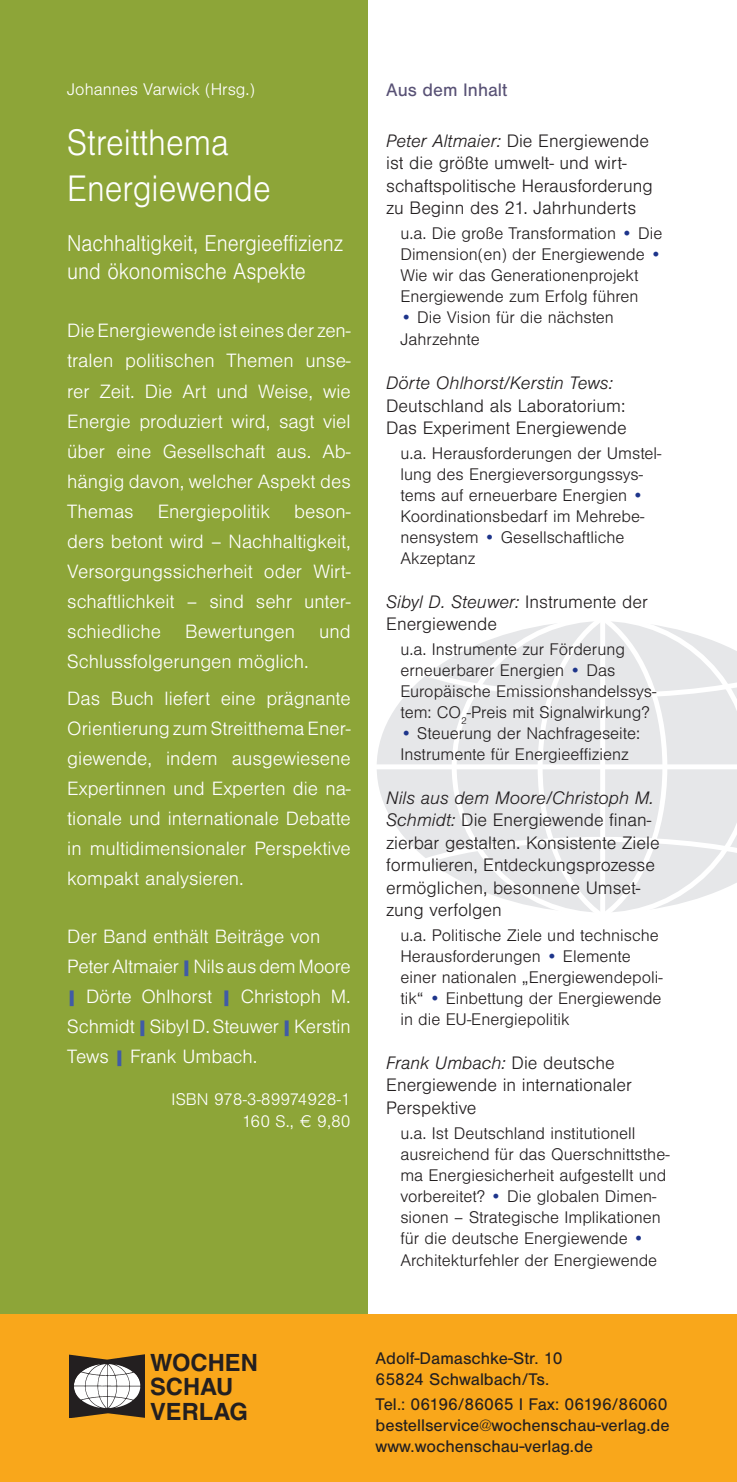
<style>
.page{position:relative;width:737px;height:1482px;background:#fff}
.page>*{position:absolute;margin:0;border:0;box-sizing:border-box;transform-origin:0 0}
.t1{font:300 38.25px/46px "Sans";color:#fff;scale:.9 1}
.t2{font:300 23.75px/28.5px "Sans";color:#fff;scale:.9 1}
.t3{font:700 23.75px/24.2px "Helvetica";color:#231f20}
.t4{font:300 20px/30px "Sans";color:#fff;text-align:justify}
.t5{font:300 18.75px/22.5px "Sans";color:#231f20}
.t6{font:italic 300 18.75px "Sans";color:#231f20}
.t7{font:18.75px "Sans";color:#585175}
.t8{font:300 17.5px/21px "Sans";color:#231f20}
.t9{font:17.5px/21px "Sans";color:#231f20}
.t10{font:300 17.5px/21px "Sans";color:#fff;text-align:right}
.s1{font-weight:900;font-size:18.75px;color:#405ba7}
.s2{font-style:italic}
.s3{color:#1e358b}
</style>
<div class="page">
<svg style="left:377px;top:682px;width:41px;height:169px;fill:#e6e7e9"></svg>
<svg style="left:418px;top:658px;width:34px;height:218px;background:#e9eaec"></svg>
<svg style="left:452px;top:621px;width:285px;height:291px"></svg>
<div style="left:375px;top:764px;width:362px;height:5px;background:#fff"></div>
<div style="left:0;top:0;width:368px;height:1327px;background:#8da538"></div>
<div style="left:0;top:1314px;width:737px;height:167px;background:#f9a71b"></div>
<img style="left:69px;top:1354px;width:76px;height:63px">
<p class="t10" style="left:67px;top:80px;width:189px">Johannes Varwick (Hrsg.)</p>
<h1 class="t1" style="left:67px;top:122px;width:228px">Streitthema<br>Energiewende</h1>
<h2 class="t2" style="left:67px;top:230px;width:308px">Nachhaltigkeit, Energieeffizienz und ökonomische Aspekte</h2>
<p class="t4" style="left:67px;top:317px;width:285px">Die Energiewende ist eines der zen&shy;tralen politischen Themen unse&shy;rer Zeit. Die Art und Weise, wie Energie produziert wird, sagt viel über eine Gesellschaft aus. Ab&shy;hängig davon, welcher Aspekt des Themas Energiepolitik beson&shy;ders betont wird – Nachhaltigkeit, Versorgungssicherheit oder Wirt&shy;schaftlichkeit – sind sehr unter&shy;schiedliche Bewertungen und Schlussfolgerungen möglich.</p>
<p class="t4" style="left:67px;top:684px;width:285px">Das Buch liefert eine prägnante Orientierung zum Streitthema Ener&shy;giewende, indem ausgewiesene Expertinnen und Experten die na&shy;tionale und internationale Debatte in multidimensionaler Perspektive kompakt analysieren.</p>
<p class="t4" style="left:67px;top:922px;width:285px;text-align:left">Der Band enthält Beiträge von<br>Peter Altmaier <span class="s1">|</span> Nils aus dem Moore <span class="s1">|</span> Dörte Ohlhorst <span class="s1">|</span> Christoph M.<br>Schmidt <span class="s1">|</span> Sibyl D. Steuwer <span class="s1">|</span> Kerstin<br>Tews <span class="s1">|</span> Frank Umbach.</p>
<p class="t10" style="left:172px;top:1090px;width:181px">ISBN 978-3-89974928-1<br>160 S., ¤ 9,80</p>
<p class="t7" style="left:386px;top:83px;width:123px">Aus dem Inhalt</p>
<p class="t5" style="left:386px;top:130px;width:268px"><span class="s2">Peter Altmaier:</span> Die Energiewende ist die größte umwelt- und wirt&shy;schaftspolitische Herausforderung zu Beginn des 21. Jahrhunderts</p>
<p class="t8" style="left:400px;top:223px;width:264px">u.a. Die große Transformation <span class="s3">•</span> Die Dimension(en) der Energiewende <span class="s3">• </span>Wie wir das Generationenprojekt Energiewende zum Erfolg führen</p>
<p class="t8" style="left:400px;top:307px;width:215px;line-height:22.5px"><span class="s3">•</span> Die Vision für die nächsten<br>Jahrzehnte</p>
<p class="t6" style="left:386px;top:376px;width:228px">Dörte Ohlhorst/Kersti n Tews:</p>
<p class="t5" style="left:386px;top:395px;width:242px">Deutschland als Laboratorium:<br>Das Experiment Energiewende</p>
<p class="t8" style="left:400px;top:443px;width:263px">u.a. Herausforderungen der Umstel&shy;lung des Energieversorgungssys&shy;tems auf erneuerbare Energien <span class="s3">•<br></span>Koordinationsbedarf im Mehrebe&shy;nensystem <span class="s3">•</span> Gesellschaftliche<br>Akzeptanz</p>
<p class="t5" style="left:386px;top:591px;width:263px"><span class="s2">Sibyl D. Steuwer:</span> Instrumente der<br>Energiewende</p>
<p class="t8" style="left:400px;top:639px;width:257px">u.a. Instrumente zur Förderung erneuerbarer Energien <span class="s3">•</span> Das Europäische Emissionshandelssys&shy;tem: CO<sub>2</sub>-Preis mit Signalwirkung?</p>
<p class="t8" style="left:400px;top:723px;width:241px"><span class="s3">•</span> Steuerung der Nachfrageseite:<br>Instrumente für Energieeffizienz</p>
<p class="t5" style="left:386px;top:787px;width:275px"><span class="s2">Nils aus dem Moore/Christoph M.<br>Schmidt:</span> Die Energiewende finan&shy;zierbar gestalten. Konsistente Ziele formulieren, Entdeckungsprozesse ermöglichen, besonnene Umset&shy;zung verfolgen</p>
<p class="t8" style="left:400px;top:925px;width:264px">u.a. Politische Ziele und technische Herausforderungen <span class="s3">•</span> Elemente einer nationalen „Energiewendepoli&shy;tik“ <span class="s3">•</span> Einbettung der Energiewende in die EU-Energiepolitik</p>
<p class="t5" style="left:386px;top:1052px;width:247px"><span class="s2">Frank Umbach:</span> Die deutsche<br>Energiewende in internationaler<br>Perspektive</p>
<p class="t8" style="left:400px;top:1123px;width:271px">u.a. Ist Deutschland institutionell ausreichend für das Querschnittsthe&shy;ma Energiesicherheit aufgestellt und vorbereitet? <span class="s3">•</span> Die globalen Dimen&shy;sionen – Strategische Implikationen für die deutsche Energiewende <span class="s3">• </span>Architekturfehler der Energiewende</p>
<h2 class="t3" style="left:150px;top:1352px;width:109px">WOCHEN<br>SCHAU<br>VERLAG</h2>
<p class="t9" style="left:376px;top:1349px;width:188px">Adolf-Damaschke-Str. 10<br>65824 Schwalbach/Ts.</p>
<p class="t9" style="left:376px;top:1394px;width:296px">Tel.: 06196/86065 I Fax: 06196/86060 bestellservice@wochenschau-verlag.de www.wochenschau-verlag.de</p>
</div>
